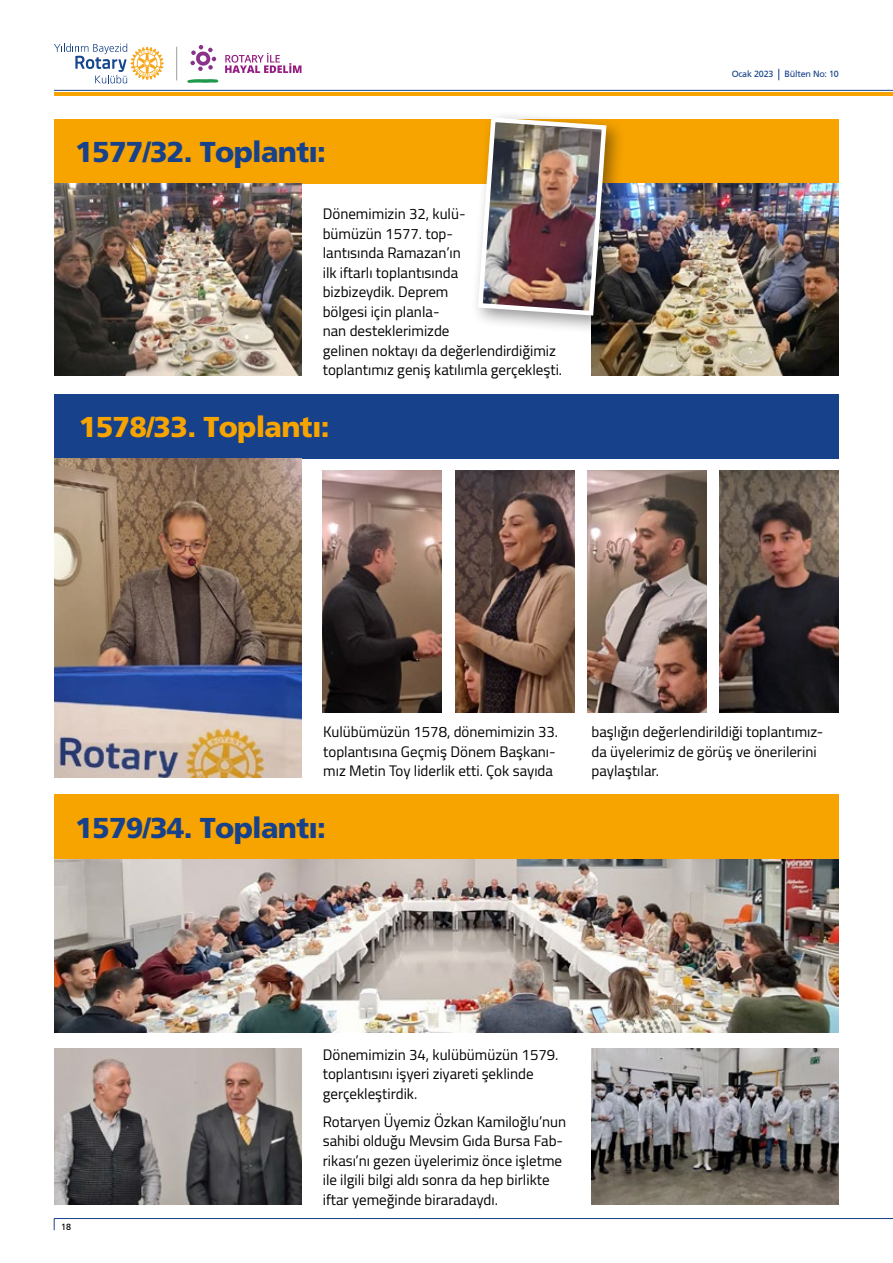
<style>
.page{position:relative;width:893px;height:1263px;background:#fff}
.page>*{position:absolute;margin:0;border:0;box-sizing:border-box;transform-origin:0 0}
.t1{font:900 28.8px "Frutiger";letter-spacing:-.025em;color:#17418a}
.t2{font:900 28.8px "Frutiger";letter-spacing:-.025em;color:#f7a400}
.t3{font:15px/19.5px "Cairo";color:#000}
.t4{font:9px "Frutiger";letter-spacing:-.025em;color:#17418a}
.t5{font:9px "Frutiger";color:#000}
</style>
<div class="page">
<hr style="left:54px;top:92px;width:839px;height:3px;background:#f7a400">
<hr style="left:54px;top:90px;width:839px;height:1px;background:#17418a">
<hr style="left:54px;top:1218px;width:839px;height:1px;background:#17418a">
<hr style="left:176px;top:47px;width:1px;height:33px;background:#9c9a9c">
<svg style="left:54px;top:43px;width:110px;height:40px"></svg>
<svg style="left:225px;top:53px;width:76px;height:20px"></svg>
<svg style="left:190px;top:45px;width:26px;height:26px"></svg>
<svg style="left:187px;top:79px;width:31px;height:4px"></svg>
<div style="left:54px;top:119px;width:784px;height:65px;background:#f7a400"></div>
<div style="left:54px;top:794px;width:784px;height:65px;background:#f7a400"></div>
<img style="left:54px;top:184px;width:247px;height:191px">
<img style="left:54px;top:859px;width:784px;height:174px">
<img style="left:591px;top:184px;width:247px;height:191px">
<div style="left:470px;top:110px;width:156px;height:225px;background:#000;opacity:.42"></div>
<img style="left:476px;top:115px;width:133px;height:203px">
<div style="left:54px;top:394px;width:785px;height:64px;background:#17418a"></div>
<img style="left:54px;top:458px;width:247px;height:319px">
<img style="left:720px;top:471px;width:119px;height:241px">
<img style="left:587px;top:471px;width:120px;height:241px">
<img style="left:455px;top:471px;width:119px;height:241px">
<img style="left:323px;top:471px;width:119px;height:241px">
<img style="left:54px;top:1048px;width:247px;height:156px">
<img style="left:591px;top:1048px;width:247px;height:156px">
<h1 class="t1" style="left:75px;top:135px;width:252px">1577/32. Toplantı:</h1>
<p class="t3" style="left:323px;top:204px;width:241px">Dönemimizin 32, kulü-<br>bümüzün 1577. top-<br>lantısında Ramazan’ın<br>ilk iftarlı toplantısında<br>bizbizeydik. Deprem<br>bölgesi için planla-<br>nan desteklerimizde<br>gelinen noktayı da değerlendirdiğimiz toplantımız geniş katılımla gerçekleşti.</p>
<h1 class="t2" style="left:79px;top:409px;width:252px">1578/33. Toplantı:</h1>
<p class="t4" style="left:732px;top:69px;width:109px">Ocak 2023 Bülten No: 10</p>
<p class="t3" style="left:323px;top:722px;width:236px">Kulübümüzün 1578, dönemimizin 33. toplantısına Geçmiş Dönem Başkanı&shy;mız Metin Toy liderlik etti. Çok sayıda</p>
<p class="t3" style="left:591px;top:722px;width:233px">başlığın değerlendirildiği toplantımız&shy;da üyelerimiz de görüş ve önerilerini paylaştılar.</p>
<h1 class="t1" style="left:75px;top:810px;width:252px">1579/34. Toplantı:</h1>
<p class="t5" style="left:61px;top:1222px;width:11px">18</p>
<p class="t3" style="left:323px;top:1044px;width:237px">Dönemimizin 34, kulübümüzün 1579. toplantısını işyeri ziyareti şeklinde gerçekleştirdik.</p>
<p class="t3" style="left:323px;top:1111px;width:245px">Rotaryen Üyemiz Özkan Kamiloğlu’nun sahibi olduğu Mevsim Gıda Bursa Fab&shy;rikası’nı gezen üyelerimiz önce işletme ile ilgili bilgi aldı sonra da hep birlikte iftar yemeğinde biraradaydı.</p>
</div>
